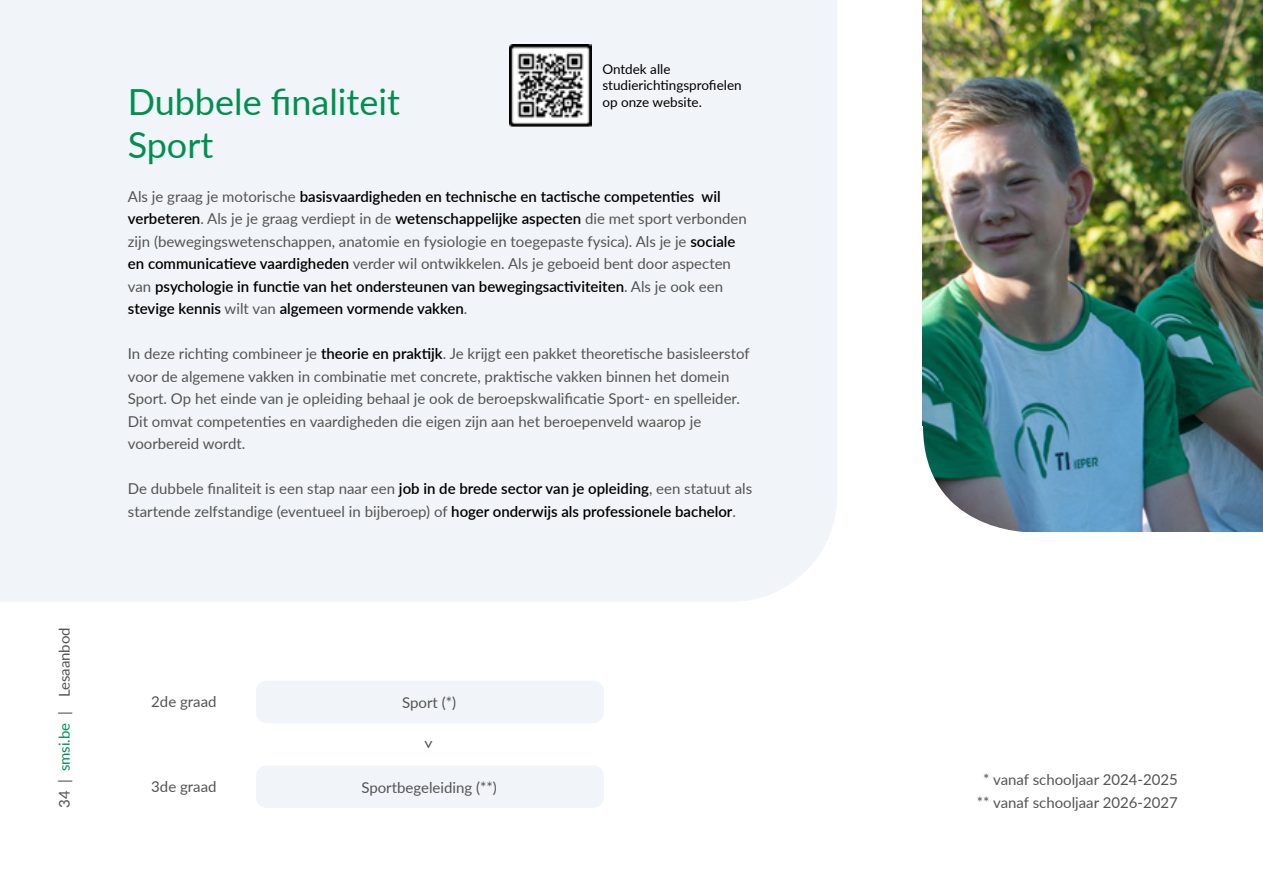
<style>
.page{position:relative;width:1263px;height:893px;background:#fff}
.page>*{position:absolute;margin:0;border:0;box-sizing:border-box;transform-origin:0 0}
.t1{font:36px/43.2px "Lato";color:#008f4f}
.t2{font:18px "Lato";color:#535453}
.t3{font:15px/22.5px "Lato";color:#535453}
.t4{font:600 15px/22.5px "Lato";color:#000}
.t5{font:13.5px/16.2px "Lato";color:#000}
.s1{color:#008f4f}
.s2{font-weight:400;color:#535453}
.s3{font-weight:600;color:#000}
</style>
<div class="page">
<img style="left:923px;top:0;width:340px;height:532px">
<svg style="left:923px;top:426px;width:106px;height:106px"></svg>
<div style="left:0;top:0;width:837px;height:602px;background:#f1f4f8"></div>
<div style="left:256px;top:681px;width:348px;height:42px;background:#f1f4f8;border-radius:11px"></div>
<div style="left:256px;top:765px;width:348px;height:43px;background:#f1f4f8;border-radius:11px"></div>
<img style="left:510px;top:44px;width:82px;height:82px">
<p class="t3" style="left:54px;top:808px;width:182px;rotate:-90deg">34 | <span class="s1">smsi.be</span> | Lesaanbod</p>
<h1 class="t1" style="left:128px;top:79px;width:274px">Dubbele finaliteit<br>Sport</h1>
<p class="t5" style="left:602px;top:62px;width:141px">Ontdek alle studierichtingsprofielen op onze website.</p>
<p class="t4" style="left:128px;top:185px;width:620px"><span class="s2">Als je graag je motorische</span> basisvaardigheden en technische en tactische competenties wil verbeteren<span class="s2">. Als je je graag verdiept in de</span> wetenschappelijke aspecten <span class="s2">die met sport verbonden zijn (bewegingswetenschappen, anatomie en fysiologie en toegepaste fysica). Als je je</span> sociale en communicatieve vaardigheden <span class="s2">verder wil ontwikkelen. Als je geboeid bent door aspecten van</span> psychologie in functie van het ondersteunen van bewegingsactiviteiten<span class="s2">. Als je ook een </span>stevige kennis <span class="s2">wilt van</span> algemeen vormende vakken<span class="s2">.</span></p>
<p class="t3" style="left:128px;top:342px;width:623px">In deze richting combineer je <span class="s3">theorie en praktijk</span>. Je krijgt een pakket theoretische basisleerstof voor de algemene vakken in combinatie met concrete, praktische vakken binnen het domein Sport. Op het einde van je opleiding behaal je ook de beroepskwalificatie Sport- en spelleider.<br>Dit omvat competenties en vaardigheden die eigen zijn aan het beroepenveld waarop je voorbereid wordt.</p>
<p class="t3" style="left:128px;top:477px;width:626px">De dubbele finaliteit is een stap naar een <span class="s3">job in de brede sector van je opleiding</span>, een statuut als startende zelfstandige (eventueel in bijberoep) of <span class="s3">hoger onderwijs als professionele bachelor</span>.</p>
<p class="t3" style="left:151px;top:691px;width:67px">2de graad</p>
<p class="t3" style="left:151px;top:776px;width:67px">3de graad</p>
<p class="t3" style="left:402px;top:691px;width:55px">Sport (*)</p>
<p class="t2" style="left:437px;top:739px;width:12px;rotate:90deg">&gt;</p>
<p class="t3" style="left:361px;top:775px;width:137px">Sportbegeleiding (**)</p>
<p class="t3" style="left:977px;top:770px;width:203px;text-align:center">* vanaf schooljaar 2024-2025 ** vanaf schooljaar 2026-2027</p>
</div>
